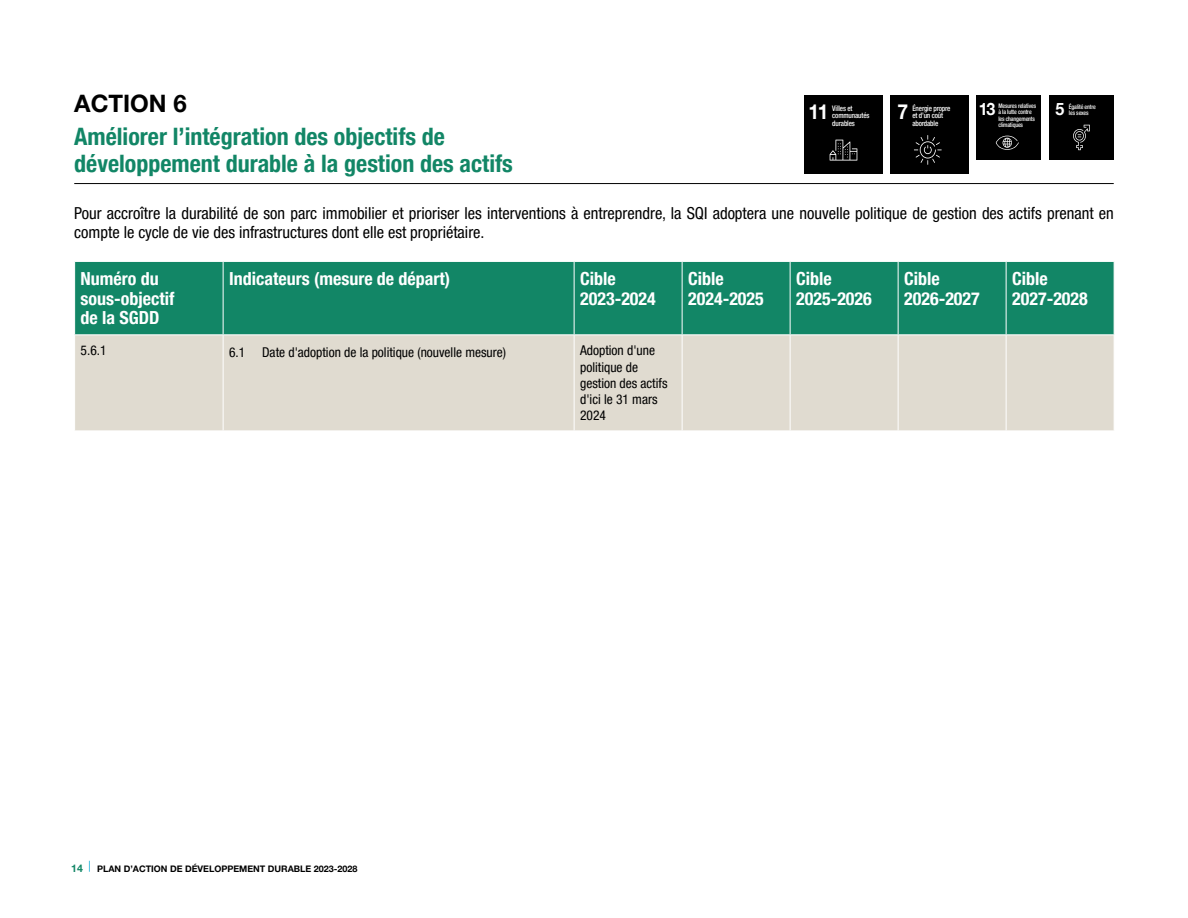
<style>
.page{position:relative;width:1188px;height:918px;background:#fff}
.page>*{position:absolute;margin:0;border:0;box-sizing:border-box;transform-origin:0 0}
.t1{font:700 condensed 24px/33.8px "Helvetica Neue LT Pro";color:#128666}
.t2{font:700 20.7px "Helvetica Neue";color:#fff;scale:.93 1}
.t3{font:700 condensed 18px/19.5px "Helvetica Neue LT Pro";color:#fff}
.t4{font:700 17.1px "Helvetica Neue";color:#fff;scale:.93 1}
.t5{font:condensed 16.5px/19.5px "Helvetica Neue LT Pro";color:#000}
.t6{font:condensed 13.5px/16.2px "Helvetica Neue LT Pro";color:#000}
.t7{font:700 10.5px "Helvetica Neue LT Pro";color:#128666}
.t8{font:700 9px "Helvetica Neue LT Pro";color:#000}
.t9{font:500 condensed 7.5px/7.5px "Helvetica Neue LT Pro";letter-spacing:-.02em;color:#fff;scale:.93 1}
.t10{font:500 condensed 6.3px/6.3px "Helvetica Neue LT Pro";letter-spacing:-.02em;color:#fff;scale:.93 1}
.s1{font-stretch:normal;color:#000}
</style>
<div class="page">
<hr style="left:74px;top:183px;width:1040px;height:1px;background:#000">
<div style="left:804px;top:96px;width:79px;height:78px;background:#000"></div>
<svg style="left:830px;top:140px;width:27px;height:21px"></svg>
<div style="left:890px;top:96px;width:79px;height:78px;background:#000"></div>
<svg style="left:914px;top:135px;width:28px;height:30px"></svg>
<div style="left:977px;top:96px;width:64px;height:64px;background:#000"></div>
<svg style="left:996px;top:136px;width:23px;height:14px"></svg>
<div style="left:1049px;top:96px;width:65px;height:64px;background:#000"></div>
<svg style="left:1073px;top:125px;width:17px;height:25px"></svg>
<div style="left:75px;top:262px;width:1039px;height:72px;background:#128666"></div>
<div style="left:75px;top:335px;width:1039px;height:96px;background:#e0dbd0"></div>
<hr style="left:223px;top:262px;width:1px;height:72px;background:#fff">
<hr style="left:574px;top:262px;width:1px;height:72px;background:#fff">
<hr style="left:682px;top:262px;width:1px;height:72px;background:#fff">
<hr style="left:790px;top:262px;width:1px;height:72px;background:#fff">
<hr style="left:898px;top:262px;width:1px;height:72px;background:#fff">
<hr style="left:1006px;top:262px;width:1px;height:72px;background:#fff">
<hr style="left:223px;top:335px;width:1px;height:96px;background:#fff">
<hr style="left:574px;top:335px;width:1px;height:96px;background:#fff">
<hr style="left:682px;top:335px;width:1px;height:96px;background:#fff">
<hr style="left:790px;top:335px;width:1px;height:96px;background:#fff">
<hr style="left:898px;top:335px;width:1px;height:96px;background:#fff">
<hr style="left:1006px;top:335px;width:1px;height:96px;background:#fff">
<h3 class="t1" style="left:74px;top:86px;width:372px"><span class="s1">ACTION 6<br></span>Améliorer l’intégration des objectifs de</h3>
<h3 class="t1" style="left:74px;top:147px;width:440px">développement durable à la gestion des actifs</h3>
<p class="t5" style="left:74px;top:203px;width:1041px">Pour accroître la durabilité de son parc immobilier et prioriser les interventions à entreprendre, la SQI adoptera une nouvelle politique de gestion des actifs prenant en compte le cycle de vie des infrastructures dont elle est propriétaire.</p>
<p class="t4" style="left:979px;top:96px;width:19px">13</p>
<p class="t4" style="left:1056px;top:96px;width:11px">5</p>
<p class="t10" style="left:1069px;top:104px;width:30px">Égalité entre les sexes</p>
<p class="t2" style="left:809px;top:96px;width:23px">11</p>
<p class="t2" style="left:898px;top:96px;width:13px">7</p>
<p class="t9" style="left:912px;top:104px;width:43px">Énergie propre et d’un coût abordable</p>
<p class="t10" style="left:998px;top:103px;width:42px">Mesures relatives à la lutte contre les changements climatiques</p>
<p class="t9" style="left:832px;top:104px;width:42px">Villes et communautés durables</p>
<p class="t3" style="left:81px;top:269px;width:95px">Numéro du sous-objectif de la SGDD</p>
<p class="t3" style="left:229px;top:269px;width:223px">Indicateurs (mesure de départ)</p>
<p class="t3" style="left:580px;top:269px;width:77px">Cible<br>2023-2024</p>
<p class="t3" style="left:688px;top:269px;width:77px">Cible<br>2024-2025</p>
<p class="t3" style="left:796px;top:269px;width:77px">Cible<br>2025-2026</p>
<p class="t3" style="left:904px;top:269px;width:77px">Cible<br>2026-2027</p>
<p class="t3" style="left:1012px;top:269px;width:77px">Cible<br>2027-2028</p>
<p class="t6" style="left:81px;top:342px;width:27px">5.6.1</p>
<p class="t6" style="left:229px;top:344px;width:278px">6.1 Date d'adoption de la politique (nouvelle mesure)</p>
<p class="t6" style="left:580px;top:342px;width:89px">Adoption d'une politique de gestion des actifs d'ici le 31 mars<br>2024</p>
<p class="t7" style="left:71px;top:862px;width:13px">14</p>
<p class="t8" style="left:97px;top:863px;width:262px">PLAN D’ACTION DE DÉVELOPPEMENT DURABLE 2023-2028</p>
</div>
